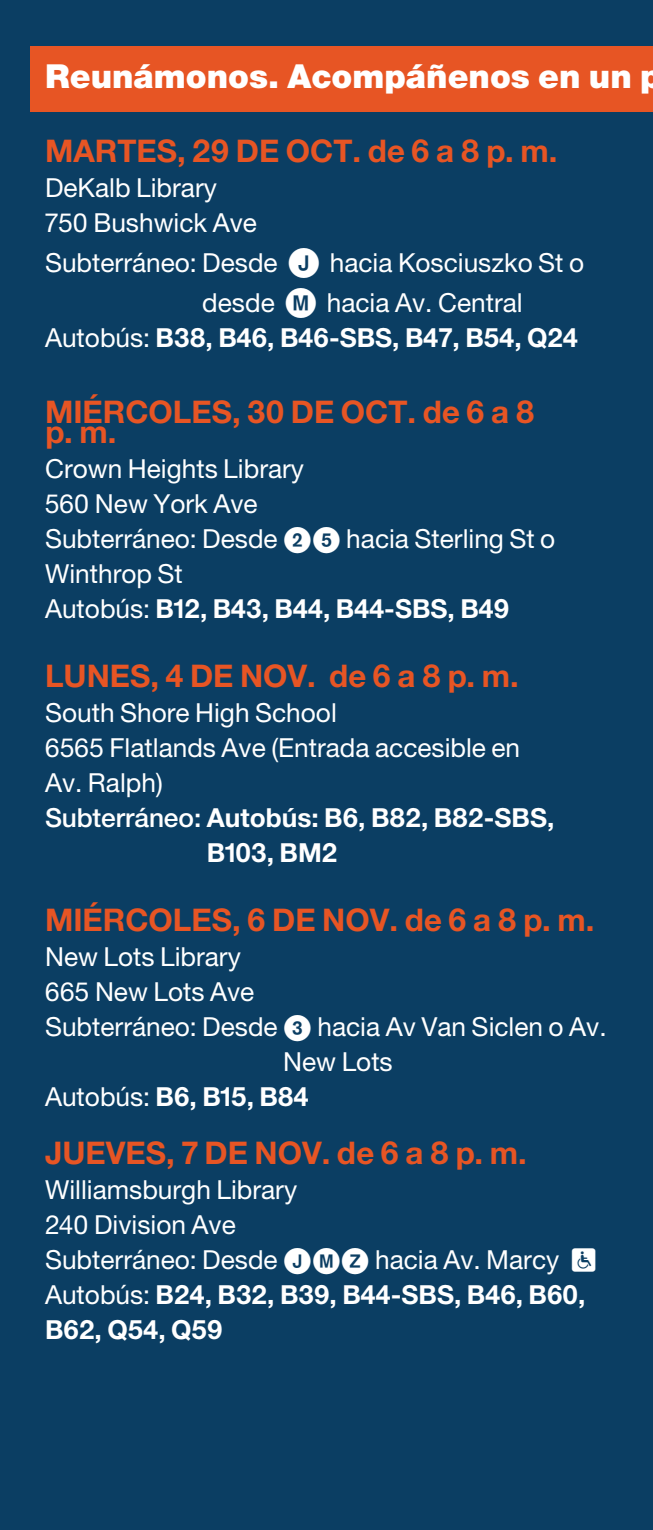
<style>
.page{position:relative;width:653px;height:1530px;background:#fff}
.page>*{position:absolute;margin:0;border:0;box-sizing:border-box;transform-origin:0 0}
.t1{font:900 33px "Helvetica Transit";color:#fff}
.t2{font:700 31.25px "Helvetica Transit";color:#e75524}
.t3{font:26.25px/35px "Helvetica Transit";color:#fff}
.t4{font:700 26.25px/35px "Helvetica Transit";color:#fff}
.s1{font-weight:400}
.s2{font-weight:500}
</style>
<div class="page">
<div style="left:0;top:0;width:652px;height:1530px;background:#0b3e63"></div>
<div style="left:30px;top:46px;width:622px;height:65px;background:#e75524"></div>
<p class="t1" style="left:45px;top:57px;width:617px">Reunámonos. Acompáñenos en un p</p>
<p class="t2" style="left:45px;top:131px;width:514px">MARTES, 29 DE OCT. de 6 a 8 p. m.</p>
<p class="t3" style="left:45px;top:169px;width:213px">DeKalb Library<br>750 Bushwick Ave</p>
<p class="t3" style="left:45px;top:244px;width:234px">Subterráneo: Desde</p>
<p class="t3" style="left:330px;top:244px;width:256px">hacia Kosciuszko St o</p>
<p class="t3" style="left:202px;top:284px;width:74px">desde</p>
<p class="t3" style="left:327px;top:284px;width:197px">hacia Av. Central</p>
<p class="t4" style="left:45px;top:319px;width:534px"><span class="s1">Autobús:</span> B38, B46, B46-SBS, B47, B54, Q24</p>
<p class="t2" style="left:45px;top:392px;width:491px">MIÉRCOLES, 30 DE OCT. de 6 a 8</p>
<p class="t2" style="left:45px;top:412px;width:73px">p. m.</p>
<p class="t3" style="left:45px;top:451px;width:260px">Crown Heights Library<br>560 New York Ave<br>Subterráneo: Desde</p>
<p class="t3" style="left:346px;top:521px;width:210px">hacia Sterling St o</p>
<p class="t4" style="left:45px;top:555px;width:465px"><span class="s1">Winthrop St<br>Autobús:</span> B12, B43, B44, B44-SBS, B49</p>
<p class="t2" style="left:45px;top:656px;width:475px">LUNES, 4 DE NOV. de 6 a 8 p. m.</p>
<p class="t3" style="left:45px;top:695px;width:293px">South Shore High School</p>
<p class="t3" style="left:45px;top:730px;width:476px">6565 Flatlands Ave (Entrada accesible en</p>
<p class="t3" style="left:45px;top:765px;width:119px">Av. Ralph)</p>
<p class="t4" style="left:45px;top:800px;width:510px"><span class="s2">Subterráneo:</span> Autobús: B6, B82, B82-SBS,</p>
<p class="t4" style="left:207px;top:835px;width:132px">B103, BM2</p>
<p class="t2" style="left:45px;top:901px;width:551px">MIÉRCOLES, 6 DE NOV. de 6 a 8 p. m.</p>
<p class="t3" style="left:45px;top:939px;width:197px">New Lots Library</p>
<p class="t3" style="left:45px;top:974px;width:211px">665 New Lots Ave</p>
<p class="t3" style="left:45px;top:1009px;width:563px">Subterráneo: Desde ✓ hacia Av Van Siclen o Av.</p>
<p class="t3" style="left:283px;top:1044px;width:111px">New Lots</p>
<p class="t4" style="left:45px;top:1079px;width:265px"><span class="s1">Autobús:</span> B6, B15, B84</p>
<p class="t2" style="left:45px;top:1134px;width:483px">JUEVES, 7 DE NOV. de 6 a 8 p. m.</p>
<p class="t3" style="left:45px;top:1172px;width:253px">Williamsburgh Library<br>240 Division Ave<br>Subterráneo: Desde</p>
<p class="t3" style="left:375px;top:1242px;width:222px">hacia Av. Marcy ≤∑</p>
<p class="t4" style="left:45px;top:1277px;width:541px"><span class="s1">Autobús:</span> B24, B32, B39, B44-SBS, B46, B60,<br>B62, Q54, Q59</p>
</div>
